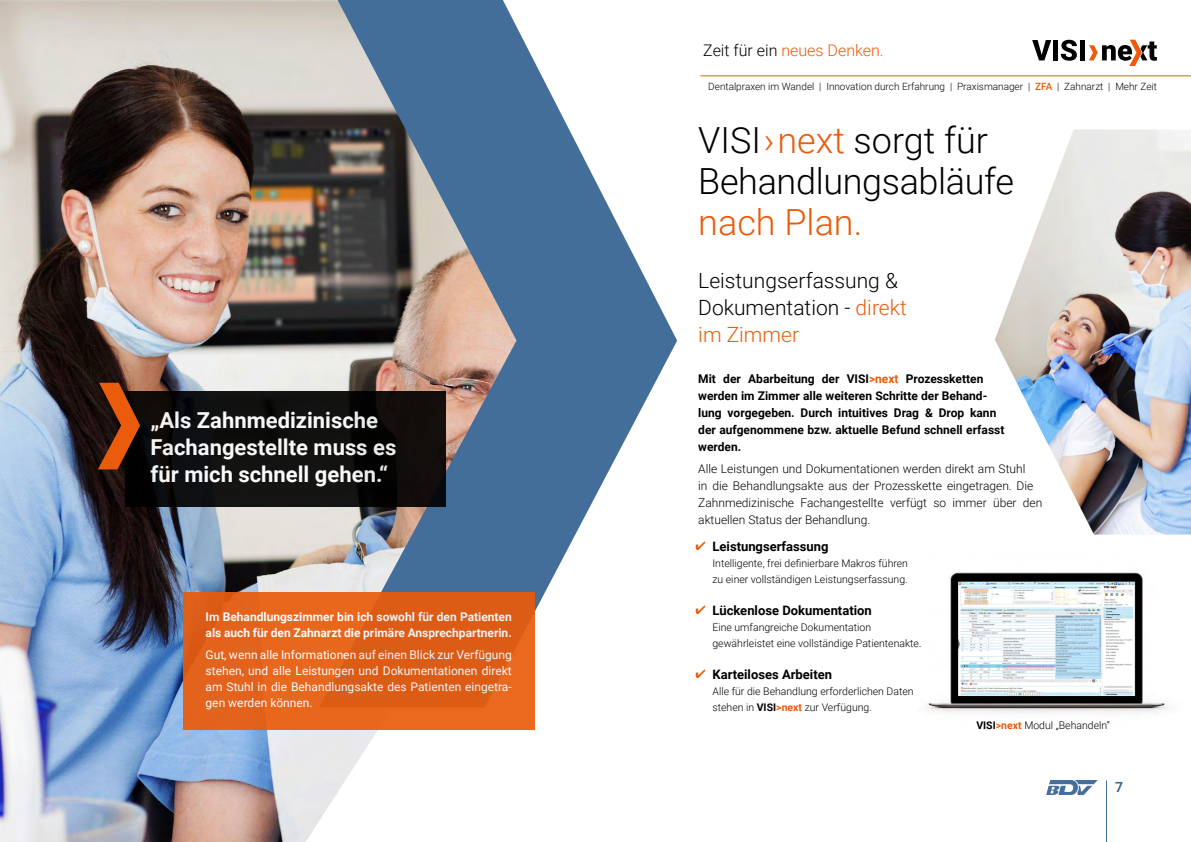
<style>
.page{position:relative;width:1191px;height:842px;background:#fff}
.page>*{position:absolute;margin:0;border:0;box-sizing:border-box;transform-origin:0 0}
.t1{font:300 36px/41px "Roboto";letter-spacing:-.01em;color:#000}
.t2{font:300 36px "Roboto";color:#ea5b0b}
.t3{font:700 22px/27px "Roboto";color:#fff}
.t4{font:300 21px/27px "Roboto";color:#000}
.t5{font:300 16px "Roboto";color:#ea5b0b}
.t6{font:700 14px "Roboto";color:#446e9a}
.t7{font:700 13px "Roboto";color:#000}
.t8{font:300 12px/17px "Roboto";color:#000}
.t9{font:700 12px/17px "Roboto";color:#000}
.t10{font:12px/16px "Roboto";color:#fff;text-align:justify}
.t11{font:700 12px/16px "Roboto";color:#fff}
.t12{font:300 10.5px/16px "Roboto";color:#000}
.t13{font:300 10px "Roboto";color:#000}
.s1{color:#000}
.s2{font-weight:500;color:#ea5b0b}
.s3{color:#ea5b0b}
.s4{font-weight:700}
.s5{font-weight:700;color:#ea5b0b}
</style>
<div class="page">
<img style="left:925px;top:572px;width:242px;height:141px">
<img style="left:0;top:0;width:535px;height:842px">
<svg style="left:319px;top:0;width:358px;height:707px"></svg>
<div style="left:125px;top:391px;width:320px;height:116px;background:linear-gradient(to right,#0c0c0d,#100e0c)"></div>
<svg style="left:98px;top:383px;width:42px;height:86px;background:#7a330c"></svg>
<div style="left:183px;top:592px;width:351px;height:138px;background:#e3631d"></div>
<img style="left:995px;top:129px;width:196px;height:406px">
<svg style="left:1032px;top:40px;width:19px;height:20px"></svg>
<div style="left:1053px;top:40px;width:5px;height:20px;background:#000"></div>
<svg style="left:1060px;top:40px;width:16px;height:21px"></svg>
<div style="left:1079px;top:40px;width:5px;height:20px;background:#000"></div>
<svg style="left:1089px;top:40px;width:68px;height:26px"></svg>
<hr style="left:700px;top:76px;width:491px;height:1px;background:#ea5b0b">
<img style="left:1047px;top:780px;width:51px;height:14px">
<hr style="left:1106px;top:780px;width:1px;height:62px;background:#446e9a">
<h2 class="t3" style="left:151px;top:406px;width:247px">„Als Zahnmedizinische<br>Fachangestellte muss es für mich schnell gehen.“</h2>
<p class="t11" style="left:206px;top:609px;width:308px">Im Behandlungszimmer bin ich sowohl für den Patienten als auch für den Zahnarzt die primäre Ansprechpartnerin.</p>
<p class="t10" style="left:206px;top:646px;width:308px">Gut, wenn alle Informationen auf einen Blick zur Verfügung stehen, und alle Leistungen und Dokumentationen direkt am Stuhl in die Behandlungsakte des Patienten eingetra&shy;gen werden können.</p>
<h3 class="t5" style="left:703px;top:39px;width:182px"><span class="s1">Zeit für ein</span> neues Denken.</h3>
<p class="t13" style="left:708px;top:79px;width:450px">Dentalpraxen im Wandel | Innovation durch Erfahrung | Praxismanager | <span class="s2">ZFA</span> | Zahnarzt | Mehr Zeit</p>
<h1 class="t1" style="left:698px;top:119px;width:317px">VISI<span class="s3">›next</span> sorgt für<br>Behandlungsabläufe</h1>
<h1 class="t2" style="left:698px;top:197px;width:166px">nach Plan.</h1>
<h3 class="t4" style="left:698px;top:266px;width:210px">Leistungserfassung &amp;<br>Dokumentation - <span class="s3">direkt im Zimmer</span></h3>
<p class="t9" style="left:698px;top:369px;width:307px">Mit der Abarbeitung der VISI<span class="s3">&gt;next</span> Prozessketten werden im Zimmer alle weiteren Schritte der Behand&shy;lung vorgegeben. Durch intuitives Drag &amp; Drop kann der aufgenommene bzw. aktuelle Befund schnell erfasst werden.</p>
<p class="t8" style="left:698px;top:460px;width:346px">Alle Leistungen und Dokumentationen werden direkt am Stuhl<br>in die Behandlungsakte aus der Prozesskette eingetragen. Die Zahnmedizinische Fachangestellte verfügt so immer über den aktuellen Status der Behandlung.</p>
<p class="t7" style="left:695px;top:537px;width:135px"><span class="s3">✔</span> Leistungserfassung</p>
<p class="t12" style="left:712px;top:555px;width:197px">Intelligente, frei definierbare Makros führen zu einer vollständigen Leistungserfassung.</p>
<p class="t7" style="left:695px;top:601px;width:178px"><span class="s3">✔</span> Lückenlose Dokumentation</p>
<p class="t12" style="left:712px;top:619px;width:211px">Eine umfangreiche Dokumentation gewährleistet eine vollständige Patientenakte.</p>
<p class="t7" style="left:695px;top:665px;width:138px"><span class="s3">✔</span> Karteiloses Arbeiten</p>
<p class="t12" style="left:712px;top:683px;width:203px">Alle für die Behandlung erforderlichen Daten stehen in <span class="s4">VISI</span><span class="s5">&gt;next</span> zur Verfügung.</p>
<p class="t12" style="left:976px;top:716px;width:135px"><span class="s4">VISI</span><span class="s5">&gt;next</span> Modul „Behandeln“</p>
<h3 class="t6" style="left:1115px;top:777px;width:10px">7</h3>
</div>
